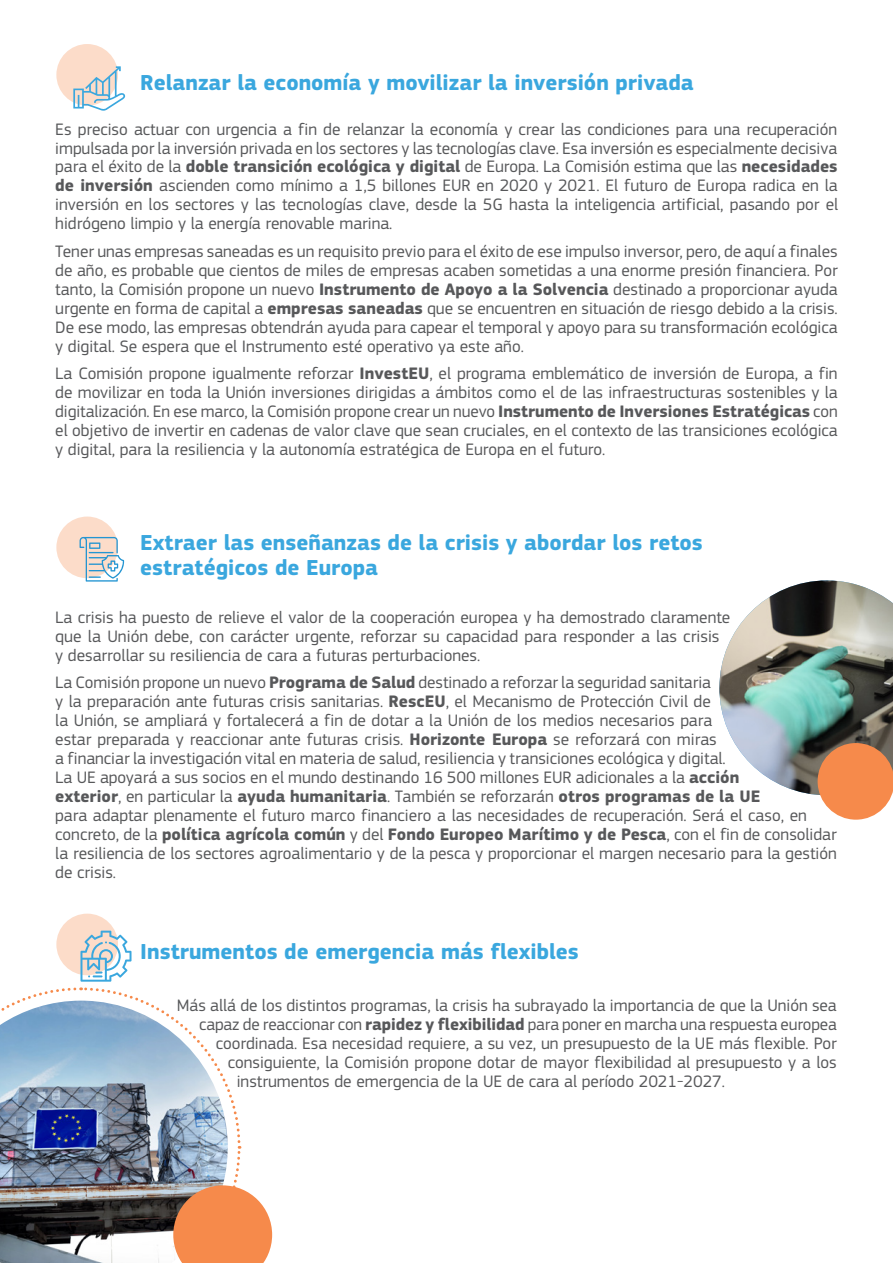
<style>
.page{position:relative;width:893px;height:1263px;background:#fff}
.page>*{position:absolute;margin:0;border:0;box-sizing:border-box;transform-origin:0 0}
.title_2{font:700 22.5px/24.8px "EC Square Sans Pro";color:#3aa7de}
.body{font:17.25px/18.9px "EC Square Sans Pro";color:#57585a;text-align:justify}
.body_break{font:17.25px/18.9px "EC Square Sans Pro";color:#57585a;text-align:justify}
.s1{font-weight:700}
</style>
<div class="page">
<div style="left:56px;top:44px;width:62px;height:62px;background:#fcdcc9;border-radius:50%"></div>
<div style="left:56px;top:516px;width:62px;height:62px;background:linear-gradient(to right,#fdddca,#f9dbc9);border-radius:50%"></div>
<svg style="left:73px;top:66px;width:52px;height:45px"></svg>
<svg style="left:80px;top:537px;width:44px;height:45px"></svg>
<div style="left:56px;top:914px;width:62px;height:61px;background:#fcdcc9;border-radius:50%"></div>
<img style="left:0;top:931px;width:272px;height:332px">
<svg style="left:719px;top:580px;width:174px;height:240px"></svg>
<p class="title_2" style="left:140px;top:71px;width:555px">Relanzar la economía y movilizar la inversión privada</p>
<p class="body_break" style="left:55px;top:119px;width:784px">Es preciso actuar con urgencia a fin de relanzar la economía y crear las condiciones para una recuperación impulsada por la inversión privada en los sectores y las tecnologías clave. Esa inversión es especialmente decisiva para el éxito de la <span class="s1">doble transición ecológica y digital</span> de Europa. La Comisión estima que las <span class="s1">necesidades de inversión</span> ascienden como mínimo a 1,5 billones EUR en 2020 y 2021. El futuro de Europa radica en la inversión en los sectores y las tecnologías clave, desde la 5G hasta la inteligencia artificial, pasando por el hidrógeno limpio y la energía renovable marina.</p>
<p class="body" style="left:55px;top:242px;width:784px">Tener unas empresas saneadas es un requisito previo para el éxito de ese impulso inversor, pero, de aquí a finales de año, es probable que cientos de miles de empresas acaben sometidas a una enorme presión financiera. Por tanto, la Comisión propone un nuevo <span class="s1">Instrumento de Apoyo a la Solvencia</span> destinado a proporcionar ayuda urgente en forma de capital a <span class="s1">empresas saneadas</span> que se encuentren en situación de riesgo debido a la crisis.<br>De ese modo, las empresas obtendrán ayuda para capear el temporal y apoyo para su transformación ecológica y digital. Se espera que el Instrumento esté operativo ya este año.</p>
<p class="body" style="left:55px;top:364px;width:784px">La Comisión propone igualmente reforzar <span class="s1">InvestEU</span>, el programa emblemático de inversión de Europa, a fin de movilizar en toda la Unión inversiones dirigidas a ámbitos como el de las infraestructuras sostenibles y la digitalización. En ese marco, la Comisión propone crear un nuevo <span class="s1">Instrumento de Inversiones Estratégicas</span> con el objetivo de invertir en cadenas de valor clave que sean cruciales, en el contexto de las transiciones ecológica y digital, para la resiliencia y la autonomía estratégica de Europa en el futuro.</p>
<p class="title_2" style="left:140px;top:531px;width:564px">Extraer las enseñanzas de la crisis y abordar los retos estratégicos de Europa</p>
<p class="body_break" style="left:55px;top:608px;width:677px;text-align:left">La crisis ha puesto de relieve el valor de la cooperación europea y ha demostrado claramente que la Unión debe, con carácter urgente, reforzar su capacidad para responder a las crisis y desarrollar su resiliencia de cara a futuras perturbaciones.</p>
<p class="body" style="left:55px;top:673px;width:783px;text-align:left">La Comisión propone un nuevo <span class="s1">Programa de Salud</span> destinado a reforzar la seguridad sanitaria<br>y la preparación ante futuras crisis sanitarias. <span class="s1">RescEU</span>, el Mecanismo de Protección Civil de<br>la Unión, se ampliará y fortalecerá a fin de dotar a la Unión de los medios necesarios para<br>estar preparada y reaccionar ante futuras crisis. <span class="s1">Horizonte Europa</span> se reforzará con miras<br>a financiar la investigación vital en materia de salud, resiliencia y transiciones ecológica y digital.<br>La UE apoyará a sus socios en el mundo destinando 16 500 millones EUR adicionales a la <span class="s1">acción<br>exterior</span>, en particular la <span class="s1">ayuda humanitaria</span>. También se reforzarán <span class="s1">otros programas de la UE<br></span>para adaptar plenamente el futuro marco financiero a las necesidades de recuperación. Será el caso, en concreto, de la <span class="s1">política agrícola común</span> y del <span class="s1">Fondo Europeo Marítimo y de Pesca</span>, con el fin de consolidar la resiliencia de los sectores agroalimentario y de la pesca y proporcionar el margen necesario para la gestión de crisis.</p>
<p class="title_2" style="left:140px;top:940px;width:440px">Instrumentos de emergencia más flexibles</p>
<p class="body_break" style="left:177px;top:996px;width:662px">Más allá de los distintos programas, la crisis ha subrayado la importancia de que la Unión sea</p>
<p class="body_break" style="left:199px;top:1015px;width:639px">capaz de reaccionar con <span class="s1">rapidez y flexibilidad</span> para poner en marcha una respuesta europea</p>
<p class="body_break" style="left:216px;top:1034px;width:623px">coordinada. Esa necesidad requiere, a su vez, un presupuesto de la UE más flexible. Por</p>
<p class="body_break" style="left:228px;top:1053px;width:610px">consiguiente, la Comisión propone dotar de mayor flexibilidad al presupuesto y a los</p>
<p class="body_break" style="left:237px;top:1072px;width:490px">instrumentos de emergencia de la UE de cara al período 2021-2027.</p>
</div>
